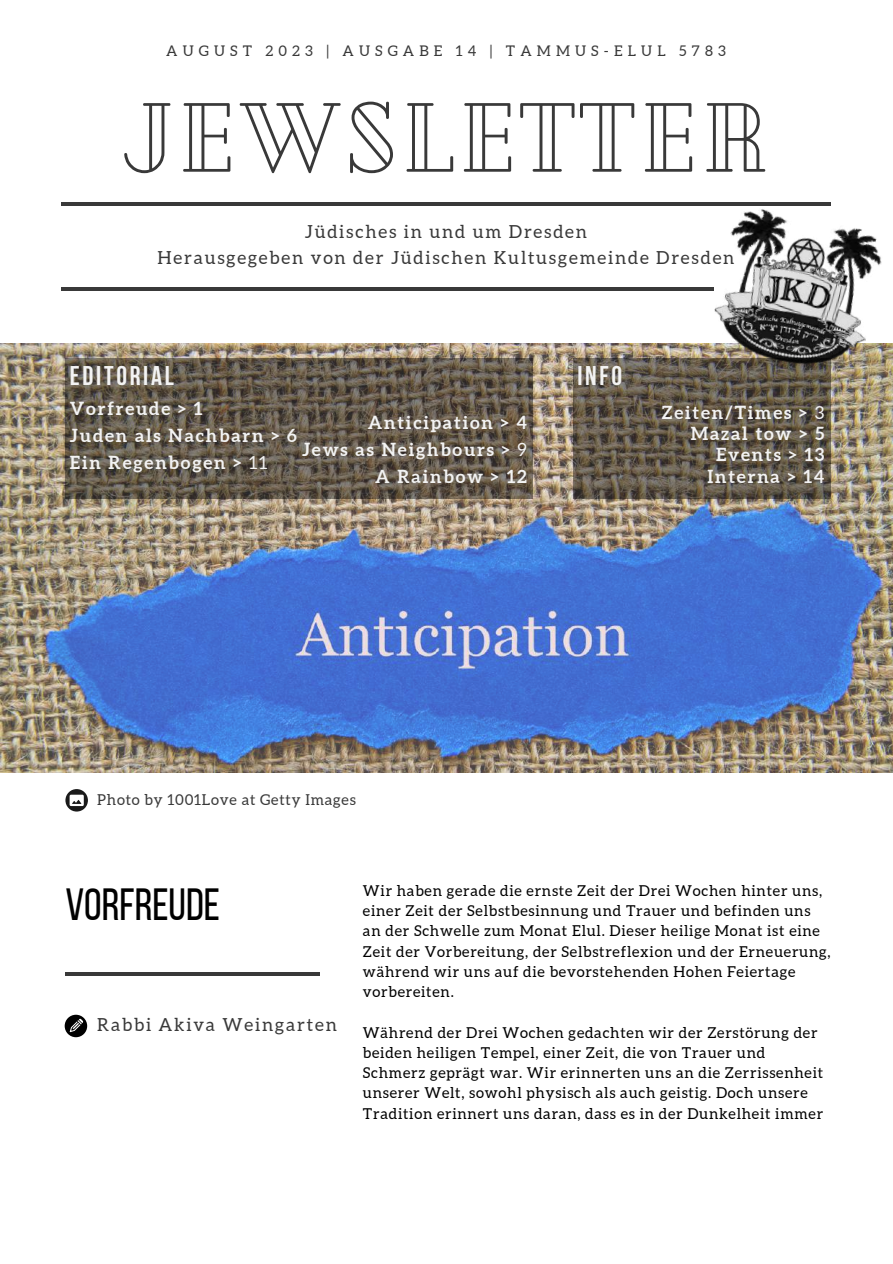
<style>
.page{position:relative;width:893px;height:1264px;background:#fff}
.page>*{position:absolute;margin:0;border:0;box-sizing:border-box;transform-origin:0 0}
.t1{font:97.95px "Cheque";letter-spacing:.05em;color:#393939}
.t2{font:45px "Bebas Neue";color:#000}
.t3{font:700 27px "Bebas Neue";letter-spacing:.1em;color:#f3f3f3}
.t4{font:700 18px/21.3px "Aleo";letter-spacing:.1em;color:#f3f3f3;text-align:right}
.t5{font:18px/25.8px "Aleo";letter-spacing:.1em;color:#393939;text-align:center}
.t6{font:15px/20.2px "Aleo";letter-spacing:.05em;color:#000}
.t7{font:15px "Aleo";letter-spacing:.05em;color:#393939}
.t8{font:14.7px "Aleo";letter-spacing:.35em;color:#393939}
.s1{font-weight:400}
</style>
<div class="page">
<img style="left:0;top:343px;width:892px;height:429px">
<hr style="left:65px;top:972px;width:254px;height:3px;background:#393939">
<svg style="left:65px;top:1014px;width:22px;height:23px"></svg>
<svg style="left:65px;top:358px;width:468px;height:140px;background:#61574a"></svg>
<img style="left:706px;top:203px;width:181px;height:176px">
<hr style="left:61px;top:202px;width:769px;height:3px;background:#393939">
<hr style="left:62px;top:287px;width:652px;height:4px;background:#393939">
<svg style="left:65px;top:789px;width:23px;height:22px"></svg>
<svg style="left:572px;top:358px;width:258px;height:140px;background:#61584a"></svg>
<p class="t8" style="left:166px;top:43px;width:561px">AUGUST 2023 | AUSGABE 14 | TAMMUS-ELUL 5783</p>
<h1 class="t1" style="left:124px;top:74px;width:645px">JEWSLETTER</h1>
<p class="t5" style="left:157px;top:219px;width:578px">Jüdisches in und um Dresden<br>Herausgegeben von der Jüdischen Kultusgemeinde Dresden</p>
<h3 class="t3" style="left:70px;top:364px;width:105px">EDITORIAL</h3>
<p class="t4" style="left:70px;top:398px;width:134px">Vorfreude &gt; 1</p>
<p class="t4" style="left:368px;top:411px;width:160px">Anticipation &gt; 4</p>
<p class="t4" style="left:70px;top:425px;width:228px">Juden als Nachbarn &gt; 6</p>
<p class="t4" style="left:302px;top:438px;width:226px">Jews as Neighbours &gt; <span class="s1">9</span></p>
<p class="t4" style="left:70px;top:452px;width:199px">Ein Regenbogen &gt; <span class="s1">11</span></p>
<p class="t4" style="left:375px;top:465px;width:153px">A Rainbow &gt; 12</p>
<h3 class="t3" style="left:577px;top:364px;width:46px">INFO</h3>
<p class="t4" style="left:662px;top:401px;width:164px">Zeiten/Times &gt; <span class="s1">3<br></span>Mazal tow &gt; 5<br>Events &gt; 13<br>Interna &gt; 14</p>
<p class="t7" style="left:97px;top:791px;width:260px">Photo by 1001Love at Getty Images</p>
<h2 class="t2" style="left:65px;top:886px;width:156px">VORFREUDE</h2>
<p class="t5" style="left:97px;top:1011px;width:241px">Rabbi Akiva Weingarten</p>
<p class="t6" style="left:363px;top:880px;width:469px">Wir haben gerade die ernste Zeit der Drei Wochen hinter uns, einer Zeit der Selbstbesinnung und Trauer und befinden uns an der Schwelle zum Monat Elul. Dieser heilige Monat ist eine Zeit der Vorbereitung, der Selbstreflexion und der Erneuerung, während wir uns auf die bevorstehenden Hohen Feiertage vorbereiten.</p>
<p class="t6" style="left:363px;top:1022px;width:461px">Während der Drei Wochen gedachten wir der Zerstörung der beiden heiligen Tempel, einer Zeit, die von Trauer und Schmerz geprägt war. Wir erinnerten uns an die Zerrissenheit unserer Welt, sowohl physisch als auch geistig. Doch unsere Tradition erinnert uns daran, dass es in der Dunkelheit immer</p>
</div>
